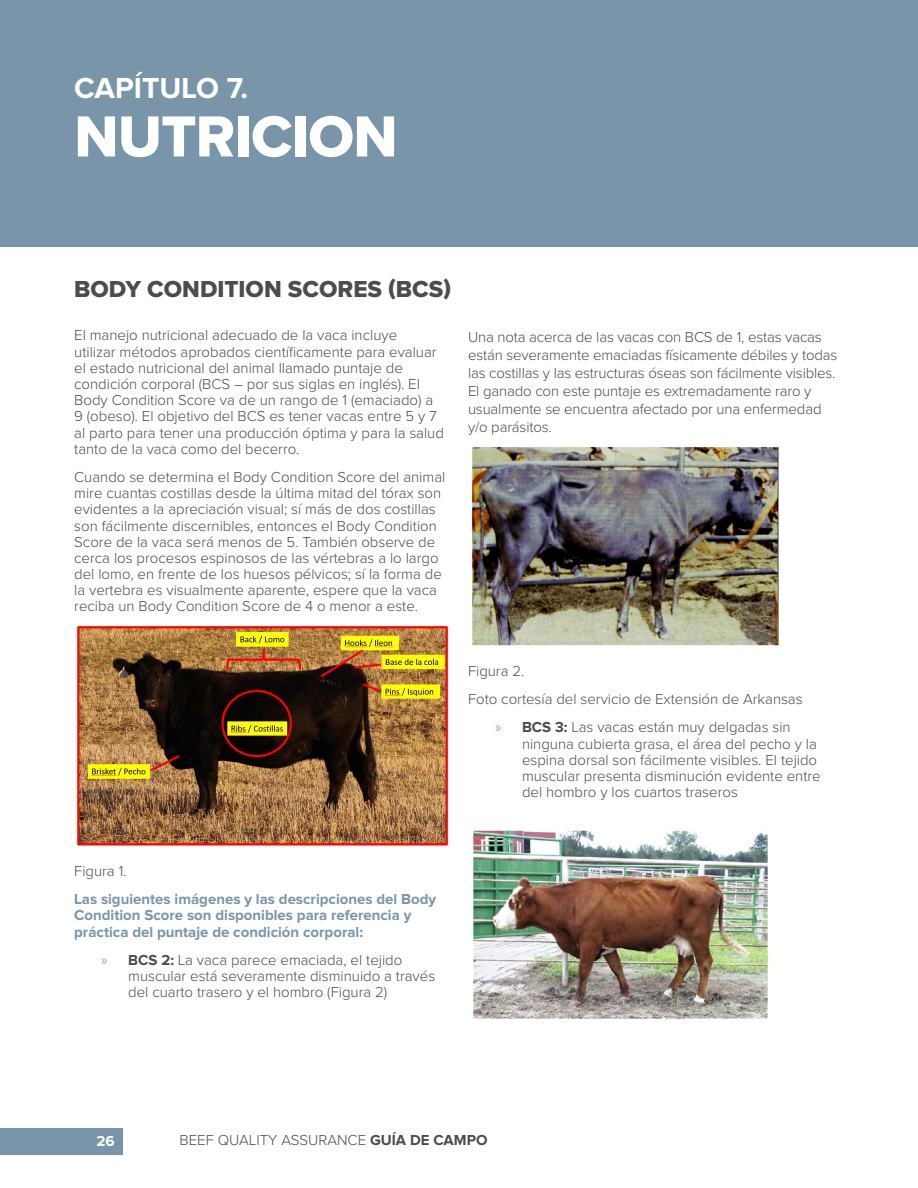
<style>
.page{position:relative;width:918px;height:1188px;background:#fff}
.page>*{position:absolute;margin:0;border:0;box-sizing:border-box;transform-origin:0 0}
.t1{font:60px "Proxima Nova Extrabld";letter-spacing:-.015em;color:#fff}
.t2{font:700 30px "Proxima Nova";color:#fff}
._16pt_paragraph_subhead{font:24px "Proxima Nova Extrabld";color:#4b4c4d}
.Body_Copy{font:300 15px/16.2px "Proxima Nova";color:#4b4c4d}
.t3{font:700 15px/16.2px "Proxima Nova";color:#7995aa}
.t4{font:700 15px "Proxima Nova";color:#fff}
.s1{font-family:"Myriad Pro";font-weight:400;color:#8da5b7}
.s2{font-weight:700}
</style>
<div class="page">
<div style="left:0;top:1128px;width:123px;height:26px;background:#7995aa"></div>
<img style="left:77px;top:626px;width:371px;height:220px">
<img style="left:472px;top:447px;width:307px;height:199px">
<img style="left:473px;top:830px;width:295px;height:189px">
<div style="left:0;top:0;width:918px;height:246px;background:#7995aa"></div>
<p class="t2" style="left:74px;top:74px;width:175px">CAPÍTULO 7.</p>
<p class="t1" style="left:74px;top:92px;width:325px">NUTRICION</p>
<p class="_16pt_paragraph_subhead" style="left:74px;top:271px;width:378px">BODY CONDITION SCORES (BCS)</p>
<p class="Body_Copy" style="left:74px;top:327px;width:371px">El manejo nutricional adecuado de la vaca incluye<br>utilizar métodos aprobados científicamente para evaluar el estado nutricional del animal llamado puntaje de condición corporal (BCS – por sus siglas en inglés). El Body Condition Score va de un rango de 1 (emaciado) a 9 (obeso). El objetivo del BCS es tener vacas entre 5 y 7 al parto para tener una producción óptima y para la salud tanto de la vaca como del becerro.</p>
<p class="Body_Copy" style="left:74px;top:468px;width:373px">Cuando se determina el Body Condition Score del animal mire cuantas costillas desde la última mitad del tórax son evidentes a la apreciación visual; sí más de dos costillas son fácilmente discernibles, entonces el Body Condition Score de la vaca será menos de 5. También observe de cerca los procesos espinosos de las vértebras a lo largo del lomo, en frente de los huesos pélvicos; sí la forma de la vertebra es visualmente aparente, espere que la vaca reciba un Body Condition Score de 4 o menor a este.</p>
<p class="Body_Copy" style="left:468px;top:327px;width:371px;line-height:18px">Una nota acerca de las vacas con BCS de 1, estas vacas están severamente emaciadas físicamente débiles y todas las costillas y las estructuras óseas son fácilmente visibles.<br>El ganado con este puntaje es extremadamente raro y usualmente se encuentra afectado por una enfermedad y/o parásitos.</p>
<p class="Body_Copy" style="left:468px;top:662px;width:58px">Figura 2.</p>
<p class="Body_Copy" style="left:468px;top:690px;width:336px">Foto cortesía del servicio de Extensión de Arkansas</p>
<p class="Body_Copy" style="left:522px;top:718px;width:300px;text-indent:-27px"><span class="s1">»</span> <span class="s2">BCS 3:</span> Las vacas están muy delgadas sin ninguna cubierta grasa, el área del pecho y la espina dorsal son fácilmente visibles. El tejido muscular presenta disminución evidente entre del hombro y los cuartos traseros</p>
<p class="Body_Copy" style="left:74px;top:862px;width:54px">Figura 1.</p>
<p class="t3" style="left:74px;top:892px;width:363px">Las siguientes imágenes y las descripciones del Body<br>Condition Score son disponibles para referencia y práctica del puntaje de condición corporal:</p>
<p class="Body_Copy" style="left:128px;top:951px;width:308px;text-indent:-27px"><span class="s1">»</span> <span class="s2">BCS 2:</span> La vaca parece emaciada, el tejido muscular está severamente disminuido a través del cuarto trasero y el hombro (Figura 2)</p>
<p class="t4" style="left:97px;top:1134px;width:20px">26</p>
<p class="Body_Copy" style="left:180px;top:1132px;width:310px">BEEF QUALITY ASSURANCE <span class="s2">GUÍA DE CAMPO</span></p>
</div>
